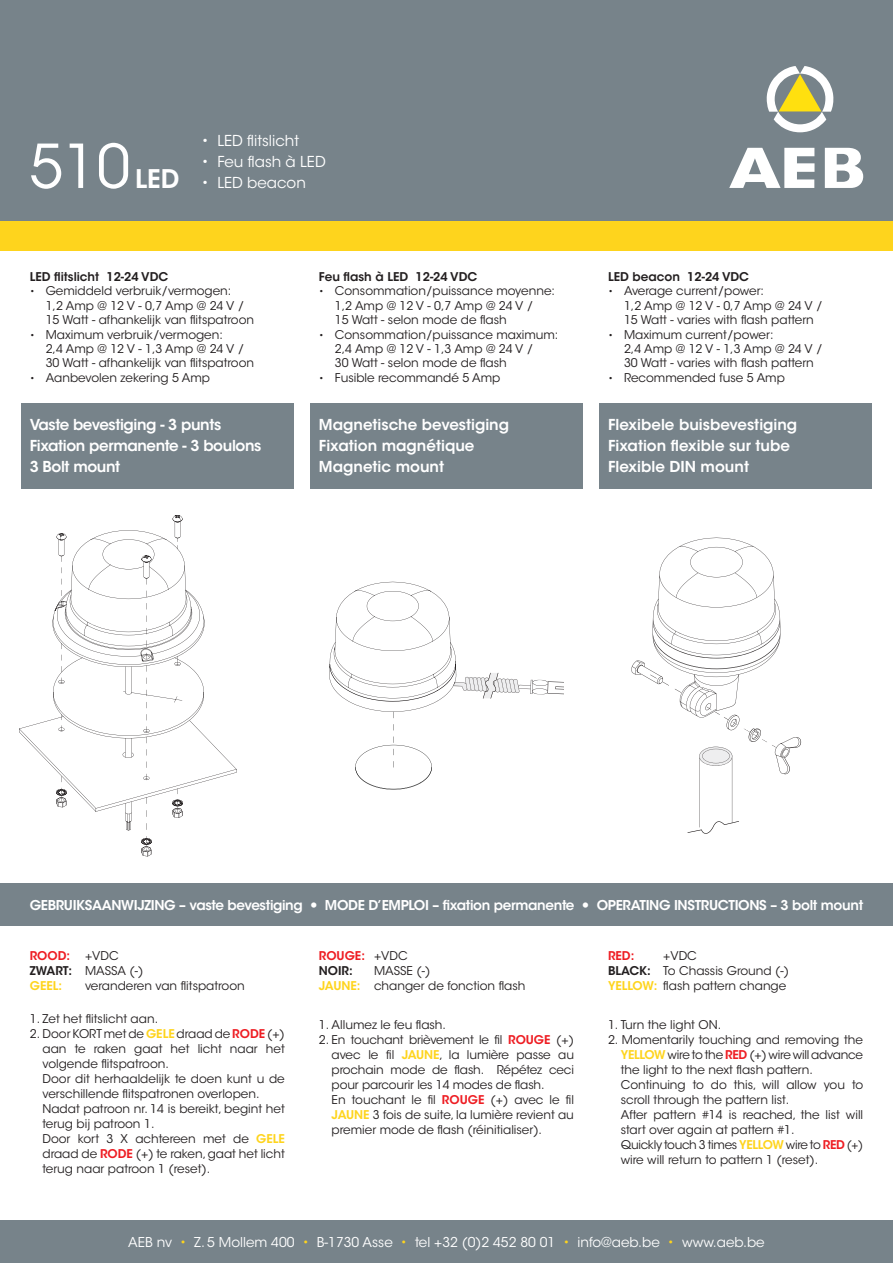
<style>
.page{position:relative;width:893px;height:1263px;background:#fff}
.page>*{position:absolute;margin:0;border:0;box-sizing:border-box;transform-origin:0 0}
.t1{font:60px "ITC Avant Garde Std";color:#fff}
.t2{font:600 25.5px "ITC Avant Garde Std";color:#fff}
.t3{font:600 15px/21px "ITC Avant Garde Std";color:#fff}
.t4{font:600 15px/21px "ITC Avant Garde Std";letter-spacing:-.025em;color:#fff}
.t5{font:15px "ITC Avant Garde Std";color:#fff}
.t6{font:600 13.5px "ITC Avant Garde Std";letter-spacing:-.025em;color:#fff}
.t7{font:13.5px "ITC Avant Garde Std";color:#fff}
.t8{font:12px/15px "ITC Avant Garde Std";color:#231f20}
.t9{font:600 12px "ITC Avant Garde Std";color:#231f20}
.t10{font:600 12px/15px "ITC Avant Garde Std";color:#ee1d23}
.s1{font-size:10.5px}
.s2{font-weight:600;color:#ee1d23}
.s3{font-weight:600}
.s4{font-weight:600;color:#fed41d}
.s5{font-weight:400;color:#231f20}
.s6{color:#231f20}
.s7{color:#fed41d}
</style>
<div class="page">
<div style="left:0;top:0;width:893px;height:221px;background:#77838a"></div>
<div style="left:0;top:221px;width:893px;height:30px;background:#fed41d"></div>
<svg style="left:766px;top:66px;width:68px;height:66px"></svg>
<svg style="left:729px;top:148px;width:134px;height:40px"></svg>
<div style="left:0;top:1220px;width:893px;height:43px;background:#77838a"></div>
<div style="left:21px;top:403px;width:272px;height:85px;background:#77838a"></div>
<div style="left:310px;top:403px;width:273px;height:85px;background:#77838a"></div>
<div style="left:600px;top:403px;width:272px;height:85px;background:#77838a"></div>
<svg style="left:19px;top:618px;width:218px;height:164px"></svg>
<svg style="left:53px;top:515px;width:151px;height:341px"></svg>
<svg style="left:329px;top:582px;width:235px;height:208px"></svg>
<svg style="left:632px;top:538px;width:169px;height:296px"></svg>
<img style="left:731px;top:721px;width:46px;height:27px">
<div style="left:0;top:883px;width:893px;height:43px;background:#77838a"></div>
<h1 class="t1" style="left:30px;top:130px;width:102px">510</h1>
<h2 class="t2" style="left:135px;top:162px;width:46px">LED</h2>
<p class="t5" style="left:202px;top:131px;width:99px">• LED flitslicht</p>
<p class="t5" style="left:202px;top:152px;width:126px">• Feu flash à LED</p>
<p class="t5" style="left:202px;top:173px;width:106px">• LED beacon</p>
<p class="t9" style="left:30px;top:269px;width:140px">LED flitslicht 12-24 VDC</p>
<p class="t8" style="left:46px;top:284px;width:210px;line-height:14.4px;text-indent:-16px"><span class="s1">•</span> Gemiddeld verbruik/vermogen:<br>1,2Amp@12V-0,7Amp@24V/<br>15 Watt - afhankelijk van flitspatroon</p>
<p class="t8" style="left:46px;top:327px;width:210px;line-height:14.4px;text-indent:-16px"><span class="s1">•</span> Maximum verbruik/vermogen:<br>2,4Amp@12V-1,3Amp@24V/<br>30 Watt - afhankelijk van flitspatroon</p>
<p class="t8" style="left:30px;top:370px;width:182px"><span class="s1">•</span> Aanbevolen zekering 5 Amp</p>
<p class="t9" style="left:319px;top:269px;width:160px">Feu flash à LED 12-24 VDC</p>
<p class="t8" style="left:335px;top:284px;width:222px;line-height:14.4px;text-indent:-16px"><span class="s1">•</span> Consommation/puissance moyenne:<br>1,2Amp@12V-0,7Amp@24V/<br>15 Watt - selon mode de flash</p>
<p class="t8" style="left:335px;top:327px;width:225px;line-height:14.4px;text-indent:-16px"><span class="s1">•</span> Consommation/puissance maximum:<br>2,4Amp@12V-1,3Amp@24V/<br>30 Watt - selon mode de flash</p>
<p class="t8" style="left:319px;top:370px;width:183px"><span class="s1">•</span> Fusible recommandé 5 Amp</p>
<p class="t9" style="left:608px;top:269px;width:143px">LED beacon 12-24 VDC</p>
<p class="t8" style="left:624px;top:284px;width:200px;line-height:14.4px;text-indent:-16px"><span class="s1">•</span> Average current/power:<br>1,2Amp@12V-0,7Amp@24V/<br>15 Watt - varies with flash pattern</p>
<p class="t8" style="left:624px;top:327px;width:200px;line-height:14.4px;text-indent:-16px"><span class="s1">•</span> Maximum current/power:<br>2,4Amp@12V-1,3Amp@24V/<br>30 Watt - varies with flash pattern</p>
<p class="t8" style="left:608px;top:370px;width:178px"><span class="s1">•</span> Recommended fuse 5 Amp</p>
<p class="t4" style="left:30px;top:414px;width:233px">Vaste bevestiging - 3 punts<br>Fixation permanente - 3 boulons<br>3 Bolt mount</p>
<p class="t3" style="left:319px;top:414px;width:192px">Magnetische bevestiging<br>Fixation magnétique<br>Magnetic mount</p>
<p class="t3" style="left:608px;top:414px;width:191px">Flexibele buisbevestiging<br>Fixation flexible sur tube<br>Flexible DIN mount</p>
<p class="t6" style="left:30px;top:896px;width:275px">GEBRUIKSAANWIJZING – vaste bevestiging</p>
<p class="t6" style="left:325px;top:896px;width:251px">MODE D’EMPLOI – fixation permanente</p>
<p class="t6" style="left:597px;top:896px;width:268px">OPERATING INSTRUCTIONS – 3 bolt mount</p>
<p class="t8" style="left:30px;top:948px;width:115px"><span class="s2">ROOD:</span> +VDC<br><span class="s3">ZWART:</span> MASSA (-)<br><span class="s4">GEEL:</span></p>
<p class="t10" style="left:319px;top:948px;width:90px">ROUGE: <span class="s5">+VDC<br></span><span class="s6">NOIR:</span></p>
<p class="t8" style="left:608px;top:948px;width:183px;text-indent:55px">+VDC<br><span class="s3">BLACK:</span> To Chassis Ground (-)<br><span class="s4">YELLOW:</span> flash pattern change</p>
<p class="t8" style="left:608px;top:1017px;width:115px">1. Turn the light ON.</p>
<p class="t8" style="left:621px;top:1032px;width:244px;text-indent:-13px">2. Momentarily touching and removing the <span class="s4">YELLOW</span> wire to the <span class="s2">RED</span> (+) wire will advance the light to the next flash pattern.<br>Continuing to do this, will allow you to scroll through the pattern list.<br>After pattern #14 is reached, the list will start over again at pattern #1.<br>Quickly touch 3 times <span class="s4">YELLOW</span> wire to <span class="s2">RED</span> (+) wire will return to pattern 1 (reset).</p>
<p class="t10" style="left:608px;top:948px;width:28px">RED:</p>
<p class="t8" style="left:319px;top:963px;width:208px;text-indent:55px">MASSE (-)<br><span class="s4">JAUNE:</span> changer de fonction flash</p>
<p class="t8" style="left:319px;top:1017px;width:129px">1. Allumez le feu flash.</p>
<p class="t8" style="left:332px;top:1032px;width:244px;text-indent:-13px">2. En touchant brièvement le fil <span class="s2">ROUGE</span> (+) avec le fil <span class="s4">JAUNE</span>, la lumière passe au prochain mode de flash. Répétez ceci pour parcourir les 14 modes de flash.<br>En touchant le fil <span class="s2">ROUGE</span> (+) avec le fil <span class="s4">JAUNE</span> 3 fois de suite, la lumière revient au premier mode de flash (réinitialiser).</p>
<p class="t8" style="left:85px;top:978px;width:161px">veranderen van flitspatroon</p>
<p class="t8" style="left:30px;top:1011px;width:130px">1. Zet het flitslicht aan.</p>
<p class="t8" style="left:42px;top:1026px;width:244px;text-indent:-13px">2. Door KORT met de <span class="s4">GELE</span> draad de <span class="s2">RODE</span> (+) aan te raken gaat het licht naar het volgende flitspatroon.<br>Door dit herhaaldelijk te doen kunt u de verschillende flitspatronen overlopen.<br>Nadat patroon nr. 14 is bereikt, begint het terug bij patroon 1.<br>Door kort 3 X achtereen met de <span class="s4">GELE </span>draad de <span class="s2">RODE</span> (+) te raken,gaat het licht terug naar patroon 1 (reset).</p>
<p class="t7" style="left:128px;top:1234px;width:638px">AEB nv <span class="s7">•</span> Z. 5 Mollem 400 <span class="s7">•</span> B-1730 Asse <span class="s7">•</span> tel +32 (0)2 452 80 01 <span class="s7">•</span> info@aeb.be <span class="s7">•</span> www.aeb.be</p>
</div>
